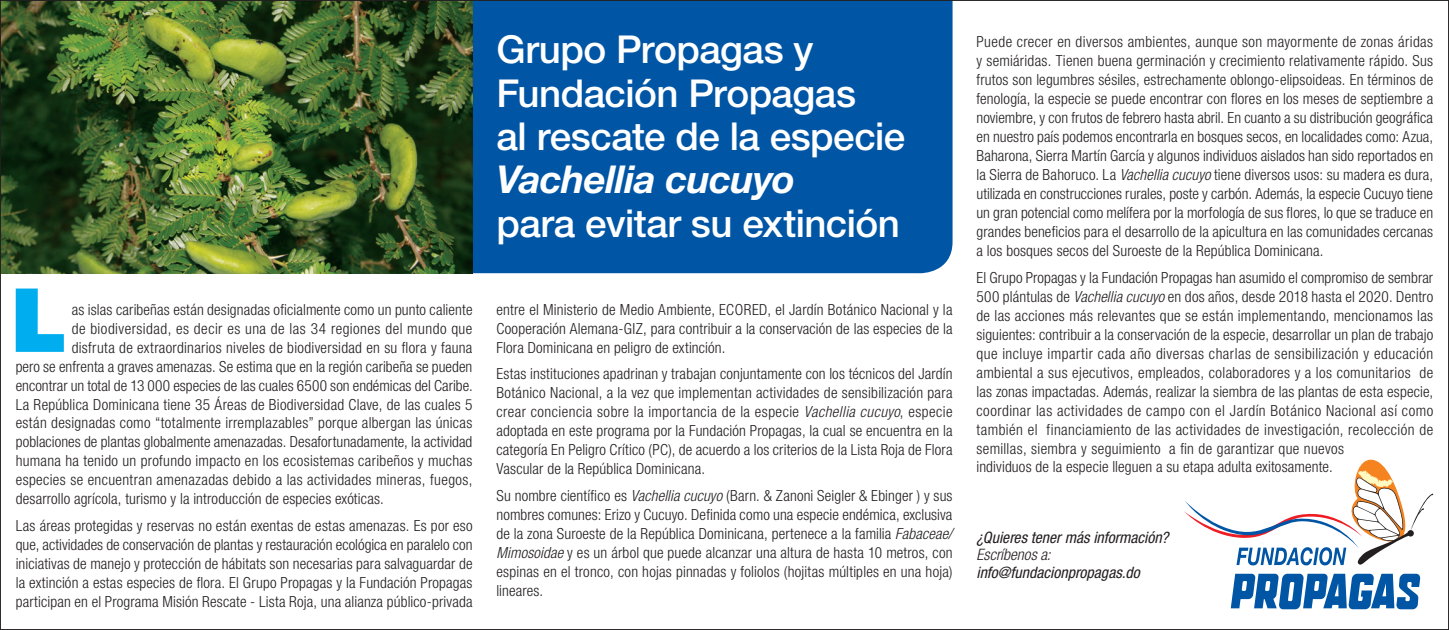
<style>
.page{position:relative;width:1449px;height:630px;background:#fff}
.page>*{position:absolute;margin:0;border:0;box-sizing:border-box;transform-origin:0 0}
.t1{font:500 38.5px/43.2px "Helvetica Neue LT Std";letter-spacing:-.015em;color:#fff}
.t2{font:italic 700 38.5px "Helvetica Neue LT Std";letter-spacing:-.015em;color:#fff}
.t3{font:italic condensed 15.75px "Helvetica Neue LT Std";letter-spacing:.005em;color:#231f20}
.t4{font:italic 300 condensed 15.75px "Helvetica Neue LT Std";letter-spacing:.005em;color:#231f20}
.t5{font:300 condensed 15.4px/18.9px "Helvetica Neue LT Std";letter-spacing:.015em;color:#231f20;text-align:justify}
.s1{font-style:italic}
</style>
<div class="page">
<div style="left:472px;top:2px;width:481px;height:271px;background:#0155a5"></div>
<img style="left:2px;top:2px;width:470px;height:271px">
<svg style="left:1184px;top:460px;width:249px;height:105px"></svg>
<svg style="left:1231px;top:574px;width:189px;height:35px"></svg>
<svg style="left:16px;top:289px;width:48px;height:63px"></svg>
<p class="t5" style="left:72px;top:300px;width:402px">as islas caribeñas están designadas oficialmente como un punto caliente</p>
<p class="t5" style="left:72px;top:319px;width:402px">de biodiversidad, es decir es una de las 34 regiones del mundo que</p>
<p class="t5" style="left:72px;top:338px;width:402px">disfruta de extraordinarios niveles de biodiversidad en su flora y fauna</p>
<p class="t5" style="left:16px;top:357px;width:458px">pero se enfrenta a graves amenazas. Se estima que en la región caribeña se pueden</p>
<p class="t5" style="left:16px;top:376px;width:458px">encontrar un total de 13 000 especies de las cuales 6500 son endémicas del Caribe.</p>
<p class="t5" style="left:16px;top:394px;width:458px">La República Dominicana tiene 35 Áreas de Biodiversidad Clave, de las cuales 5</p>
<p class="t5" style="left:16px;top:413px;width:458px">están designadas como “totalmente irremplazables” porque albergan las únicas</p>
<p class="t5" style="left:16px;top:432px;width:458px">poblaciones de plantas globalmente amenazadas. Desafortunadamente, la actividad</p>
<p class="t5" style="left:16px;top:451px;width:458px">humana ha tenido un profundo impacto en los ecosistemas caribeños y muchas</p>
<p class="t5" style="left:16px;top:470px;width:458px">especies se encuentran amenazadas debido a las actividades mineras, fuegos,</p>
<p class="t5" style="left:16px;top:489px;width:370px">desarrollo agrícola, turismo y la introducción de especies exóticas.</p>
<p class="t5" style="left:16px;top:516px;width:458px">Las áreas protegidas y reservas no están exentas de estas amenazas. Es por eso que, actividades de conservación de plantas y restauración ecológica en paralelo con iniciativas de manejo y protección de hábitats son necesarias para salvaguardar de la extinción a estas especies de flora. El Grupo Propagas y la Fundación Propagas participan en el Programa Misión Rescate - Lista Roja, una alianza público-privada</p>
<h1 class="t1" style="left:496px;top:28px;width:410px">Grupo Propagas y<br>Fundación Propagas<br>al rescate de la especie</h1>
<h1 class="t2" style="left:496px;top:156px;width:300px">Vachellia cucuyo</h1>
<h1 class="t1" style="left:496px;top:201px;width:405px">para evitar su extinción</h1>
<p class="t5" style="left:496px;top:300px;width:458px">entre el Ministerio de Medio Ambiente, ECORED, el Jardín Botánico Nacional y la Cooperación Alemana-GIZ, para contribuir a la conservación de las especies de la Flora Dominicana en peligro de extinción.</p>
<p class="t5" style="left:496px;top:364px;width:458px">Estas instituciones apadrinan y trabajan conjuntamente con los técnicos del Jardín Botánico Nacional, a la vez que implementan actividades de sensibilización para crear conciencia sobre la importancia de la especie <span class="s1">Vachellia cucuyo</span>, especie adoptada en este programa por la Fundación Propagas, la cual se encuentra en la categoría En Peligro Crítico (PC), de acuerdo a los criterios de la Lista Roja de Flora Vascular de la República Dominicana.</p>
<p class="t5" style="left:496px;top:486px;width:458px">Su nombre científico es <span class="s1">Vachellia cucuyo</span> (Barn. &amp; Zanoni Seigler &amp; Ebinger ) y sus nombres comunes: Erizo y Cucuyo. Definida como una especie endémica, exclusiva de la zona Suroeste de la República Dominicana, pertenece a la familia <span class="s1">Fabaceae/ Mimosoidae</span> y es un árbol que puede alcanzar una altura de hasta 10 metros, con espinas en el tronco, con hojas pinnadas y foliolos (hojitas múltiples en una hoja) lineares.</p>
<p class="t5" style="left:976px;top:32px;width:458px">Puede crecer en diversos ambientes, aunque son mayormente de zonas áridas y semiáridas. Tienen buena germinación y crecimiento relativamente rápido. Sus frutos son legumbres sésiles, estrechamente oblongo-elipsoideas. En términos de fenología, la especie se puede encontrar con flores en los meses de septiembre a noviembre, y con frutos de febrero hasta abril. En cuanto a su distribución geográfica en nuestro país podemos encontrarla en bosques secos, en localidades como: Azua, Baharona, Sierra Martín García y algunos individuos aislados han sido reportados en la Sierra de Bahoruco. La <span class="s1">Vachellia cucuyo</span> tiene diversos usos: su madera es dura, utilizada en construcciones rurales, poste y carbón. Además, la especie Cucuyo tiene un gran potencial como melífera por la morfología de sus flores, lo que se traduce en grandes beneficios para el desarrollo de la apicultura en las comunidades cercanas a los bosques secos del Suroeste de la República Dominicana.</p>
<p class="t5" style="left:976px;top:268px;width:458px;text-align:left">El Grupo Propagas y la Fundación Propagas han asumido el compromiso de sembrar 500 plántulas de <span class="s1">Vachellia cucuyo</span> en dos años, desde 2018 hasta el 2020. Dentro de las acciones más relevantes que se están implementando, mencionamos las siguientes: contribuir a la conservación de la especie, desarrollar un plan de trabajo que incluye impartir cada año diversas charlas de sensibilización y educación ambiental a sus ejecutivos, empleados, colaboradores y a los comunitarios de las zonas impactadas. Además, realizar la siembra de las plantas de esta especie, coordinar las actividades de campo con el Jardín Botánico Nacional así como también el financiamiento de las actividades de investigación, recolección de semillas, siembra y seguimiento a fin de garantizar que nuevos<br>individuos de la especie lleguen a su etapa adulta exitosamente.</p>
<p class="t3" style="left:976px;top:528px;width:193px">¿Quieres tener más información?</p>
<p class="t4" style="left:976px;top:546px;width:76px">Escríbenos a:</p>
<p class="t3" style="left:976px;top:563px;width:165px">info@fundacionpropagas.do</p>
</div>
